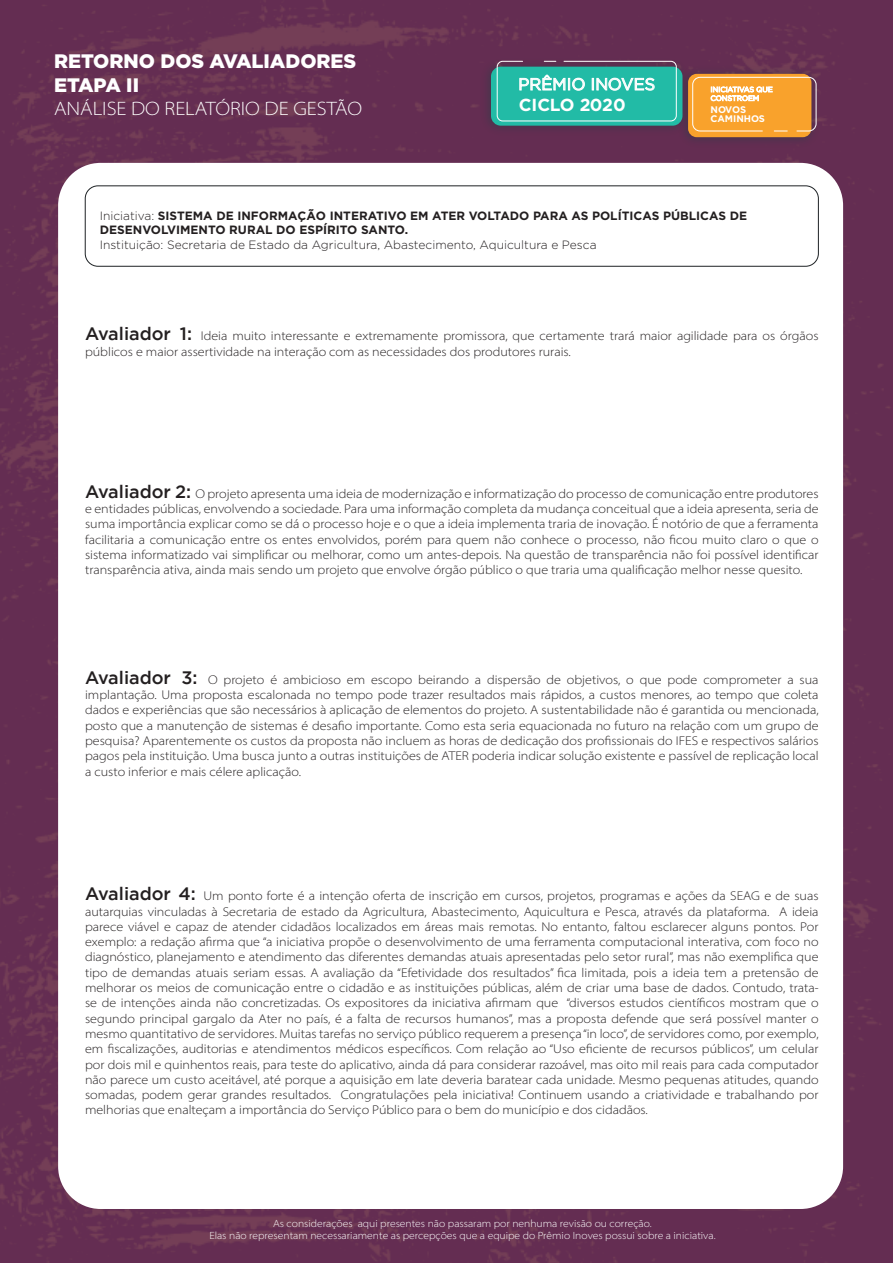
<style>
.page{position:relative;width:893px;height:1263px;background:#fff}
.page>*{position:absolute;margin:0;border:0;box-sizing:border-box;transform-origin:0 0}
.t1{font:900 19.5px/23.4px "Gotham";color:#fff}
.t2{font:19.5px "Myriad Variable Concept";color:#fff}
.t3{font:700 17.4px "Gotham";letter-spacing:-.01em;color:#fff}
.t4{font:16.65px "Gotham";color:#fff}
.t5{font:12.75px/15.3px "Myriad Variable Concept";color:#231f20;text-align:justify}
.t6{font:700 12px/14.4px "Gotham";color:#231f20}
.t7{font:300 12px "Gotham";color:#231f20}
.t8{font:10.5px/12.6px "Myriad Variable Concept";color:#fff;text-align:center}
.t9{font:700 9.6px/9px "Gotham";letter-spacing:-.005em;color:#fff}
.t10{font:7.2px/8.7px "Gotham";color:#fff}
.s1{font-weight:300}
.s2{font-family:"Gotham";font-weight:500;font-size:18px}
</style>
<div class="page">
<img style="left:0;top:0;width:893px;height:1263px">
<div style="left:58px;top:163px;width:785px;height:1046px;background:#fff;border-radius:43px"></div>
<img style="left:675px;top:63px;width:147px;height:87px">
<div style="left:688px;top:74px;width:123px;height:63px;background:#f9a22c;border-radius:9px"></div>
<div style="left:692px;top:77px;width:125px;height:54px;border:1px solid #fff;border-radius:7px"></div>
<img style="left:477px;top:56px;width:216px;height:83px">
<div style="left:491px;top:67px;width:191px;height:59px;background:#22bba6;border-radius:10px"></div>
<div style="left:497px;top:61px;width:180px;height:60px;border:1px solid #fff;border-radius:6px"></div>
<svg style="left:544px;top:61px;width:12px;height:1px"></svg>
<div style="left:85px;top:186px;width:734px;height:80px;border:1px solid #1d2124;border-radius:13px"></div>
<h1 class="t1" style="left:54px;top:49px;width:304px">RETORNO DOS AVALIADORES<br>ETAPA II</h1>
<h1 class="t2" style="left:54px;top:97px;width:310px">ANÁLISE DO RELATÓRIO DE GESTÃO</h1>
<h3 class="t4" style="left:518px;top:75px;width:138px">PRÊMIO INOVES</h3>
<h2 class="t3" style="left:519px;top:95px;width:108px">CICLO 2020</h2>
<p class="t10" style="left:710px;top:85px;width:64px">INICIATIVAS QUE<br>CONSTROEM</p>
<p class="t9" style="left:710px;top:104px;width:56px">NOVOS<br>CAMINHOS</p>
<p class="t6" style="left:100px;top:208px;width:649px"><span class="s1">Iniciativa:</span> SISTEMA DE INFORMAÇÃO INTERATIVO EM ATER VOLTADO PARA AS POLÍTICAS PÚBLICAS DE<br>DESENVOLVIMENTO RURAL DO ESPÍRITO SANTO.</p>
<p class="t7" style="left:100px;top:238px;width:498px">Instituição: Secretaria de Estado da Agricultura, Abastecimento, Aquicultura e Pesca</p>
<p class="t5" style="left:85px;top:328px;width:735px"><span class="s2">Avaliador 1:</span> Ideia muito interessante e extremamente promissora, que certamente trará maior agilidade para os órgãos públicos e maior assertividade na interação com as necessidades dos produtores rurais.</p>
<p class="t5" style="left:85px;top:486px;width:735px"><span class="s2">Avaliador 2:</span> O projeto apresenta uma ideia de modernização e informatização do processo de comunicação entre produtores e entidades públicas, envolvendo a sociedade. Para uma informação completa da mudança conceitual que a ideia apresenta, seria de suma importância explicar como se dá o processo hoje e o que a ideia implementa traria de inovação. É notório de que a ferramenta facilitaria a comunicação entre os entes envolvidos, porém para quem não conhece o processo, não ficou muito claro o que o sistema informatizado vai simplificar ou melhorar, como um antes-depois. Na questão de transparência não foi possível identificar transparência ativa, ainda mais sendo um projeto que envolve órgão público o que traria uma qualificação melhor nesse quesito.</p>
<p class="t5" style="left:85px;top:672px;width:735px"><span class="s2">Avaliador 3:</span> O projeto é ambicioso em escopo beirando a dispersão de objetivos, o que pode comprometer a sua implantação. Uma proposta escalonada no tempo pode trazer resultados mais rápidos, a custos menores, ao tempo que coleta dados e experiências que são necessários à aplicação de elementos do projeto. A sustentabilidade não é garantida ou mencionada, posto que a manutenção de sistemas é desafio importante. Como esta seria equacionada no futuro na relação com um grupo de pesquisa? Aparentemente os custos da proposta não incluem as horas de dedicação dos profissionais do IFES e respectivos salários pagos pela instituição. Uma busca junto a outras instituições de ATER poderia indicar solução existente e passível de replicação local a custo inferior e mais célere aplicação.</p>
<p class="t5" style="left:85px;top:888px;width:735px"><span class="s2">Avaliador 4:</span> Um ponto forte é a intenção oferta de inscrição em cursos, projetos, programas e ações da SEAG e de suas autarquias vinculadas à Secretaria de estado da Agricultura, Abastecimento, Aquicultura e Pesca, através da plataforma. A ideia parece viável e capaz de atender cidadãos localizados em áreas mais remotas. No entanto, faltou esclarecer alguns pontos. Por exemplo: a redação afirma que “a iniciativa propõe o desenvolvimento de uma ferramenta computacional interativa, com foco no diagnóstico, planejamento e atendimento das diferentes demandas atuais apresentadas pelo setor rural”, mas não exemplifica que tipo de demandas atuais seriam essas. A avaliação da “Efetividade dos resultados” fica limitada, pois a ideia tem a pretensão de melhorar os meios de comunicação entre o cidadão e as instituições públicas, além de criar uma base de dados. Contudo, trata&shy;se de intenções ainda não concretizadas. Os expositores da iniciativa afirmam que “diversos estudos científicos mostram que o segundo principal gargalo da Ater no país, é a falta de recursos humanos”, mas a proposta defende que será possível manter o mesmo quantitativo de servidores. Muitas tarefas no serviço público requerem a presença “in loco”, de servidores como, por exemplo, em fiscalizações, auditorias e atendimentos médicos específicos. Com relação ao “Uso eficiente de recursos públicos”, um celular por dois mil e quinhentos reais, para teste do aplicativo, ainda dá para considerar razoável, mas oito mil reais para cada computador não parece um custo aceitável, até porque a aquisição em late deveria baratear cada unidade. Mesmo pequenas atitudes, quando somadas, podem gerar grandes resultados. Congratulações pela iniciativa! Continuem usando a criatividade e trabalhando por melhorias que enalteçam a importância do Serviço Público para o bem do município e dos cidadãos.</p>
<p class="t8" style="left:209px;top:1217px;width:508px">As considerações aqui presentes não passaram por nenhuma revisão ou correção.<br>Elas não representam necessariamente as percepções que a equipe do Prêmio Inoves possui sobre a iniciativa.</p>
</div>
